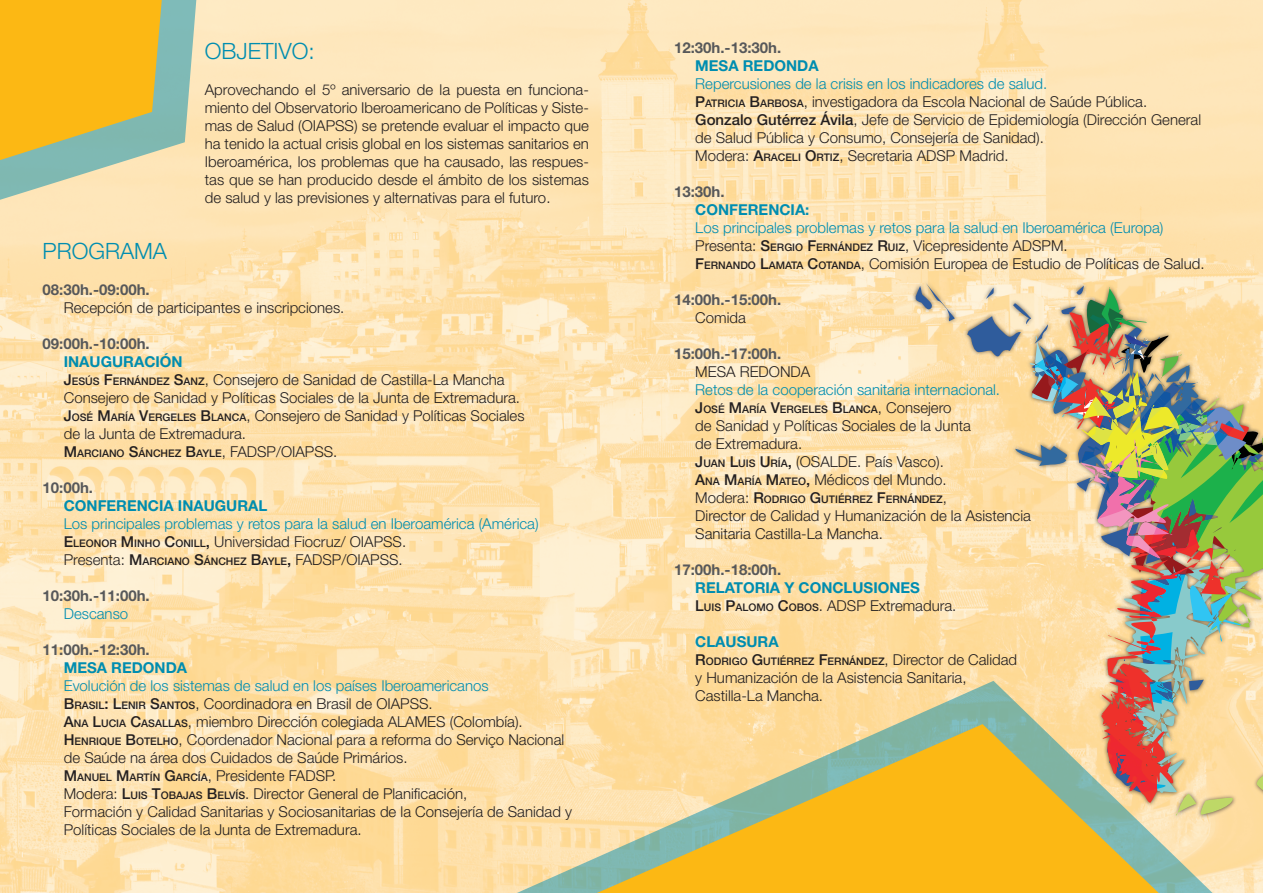
<style>
.page{position:relative;width:1263px;height:893px;background:#fff}
.page>*{position:absolute;margin:0;border:0;box-sizing:border-box;transform-origin:0 0}
.t1{font:300 22.5px "Helvetica Neue LT Std";color:#008db0}
.t2{font:300 15px/18px "Helvetica Neue LT Std";color:#231f20}
.t3{font:300 15px "Helvetica Neue LT Std";color:#008db0}
.t4{font:700 15px "Helvetica Neue LT Std";color:#57585a}
.t5{font:700 15px "Helvetica Neue LT Std";color:#008db0}
.t6{font:500 10.5px "Helvetica Neue LT Std";color:#231f20}
.s1{font-weight:500}
.s2{font-weight:500;font-size:10.5px}
.s3{font-size:15px}
.s4{font-weight:300;font-size:15px}
.s5{font-style:inherit}
</style>
<div class="page">
<img style="left:0;top:0;width:1263px;height:893px">
<div style="left:911px;top:279px;width:352px;height:541px;background:#231f20;opacity:.75"></div>
<svg style="left:916px;top:283px;width:39px;height:38px"></svg>
<svg style="left:967px;top:286px;width:296px;height:395px;background:#c9bd8e"></svg>
<svg style="left:0;top:0;width:232px;height:364px;background:#eddeb4"></svg>
<svg style="left:0;top:0;width:162px;height:160px;background:#e7b82e"></svg>
<svg style="left:464px;top:681px;width:799px;height:212px;background:#eed5a2"></svg>
<svg style="left:597px;top:724px;width:562px;height:169px;background:#e0bc58"></svg>
<p class="t1" style="left:205px;top:37px;width:112px">OBJETIVO:</p>
<p class="t2" style="left:205px;top:80px;width:386px;text-align:justify">Aprovechando el 5º aniversario de la puesta en funciona&shy;miento del Observatorio Iberoamericano de Políticas y Siste&shy;mas de Salud (OIAPSS) se pretende evaluar el impacto que ha tenido la actual crisis global en los sistemas sanitarios en Iberoamérica, los problemas que ha causado, las respues&shy;tas que se han producido desde el ámbito de los sistemas de salud y las previsiones y alternativas para el futuro.</p>
<p class="t1" style="left:43px;top:238px;width:126px">PROGRAMA</p>
<p class="t4" style="left:43px;top:281px;width:109px">08:30h.-09:00h.</p>
<p class="t2" style="left:64px;top:299px;width:282px">Recepción de participantes e inscripciones.</p>
<p class="t4" style="left:43px;top:335px;width:109px">09:00h.-10:00h.</p>
<p class="t5" style="left:64px;top:353px;width:120px">INAUGURACIÓN</p>
<p class="t2" style="left:64px;top:371px;width:442px"><span class="s1">J</span><span class="s2">ESÚS</span> <span class="s1">F</span><span class="s2">ERNÁNDEZ</span> <span class="s1">S</span><span class="s2">ANZ</span>, Consejero de Sanidad de Castilla-La Mancha</p>
<p class="t2" style="left:64px;top:389px;width:458px">Consejero de Sanidad y Políticas Sociales de la Junta de Extremadura.</p>
<p class="t2" style="left:64px;top:407px;width:462px"><span class="s1">J</span><span class="s2">OSÉ</span> <span class="s1">M</span><span class="s2">ARÍA</span> <span class="s1">V</span><span class="s2">ERGELES</span> <span class="s1">B</span><span class="s2">LANCA</span>, Consejero de Sanidad y Políticas Sociales de la Junta de Extremadura.</p>
<p class="t6" style="left:64px;top:447px;width:275px"><span class="s3">M</span>ARCIANO <span class="s3">S</span>ÁNCHEZ <span class="s3">B</span>AYLE<span class="s4">, FADSP/OIAPSS.</span></p>
<p class="t4" style="left:43px;top:479px;width:52px">10:00h.</p>
<p class="t5" style="left:64px;top:497px;width:205px">CONFERENCIA INAUGURAL</p>
<p class="t3" style="left:64px;top:515px;width:476px">Los principales problemas y retos para la salud en Iberoamérica (América)</p>
<p class="t2" style="left:64px;top:533px;width:344px"><span class="s1">E</span> <span class="s2">LEONOR</span> <span class="s1">M</span><span class="s2">INHO</span> <span class="s1">C</span><span class="s2">ONILL</span><span class="s1">,</span> Universidad Fiocruz/ OIAPSS.</p>
<p class="t2" style="left:64px;top:551px;width:340px">Presenta: <span class="s1">M</span><span class="s2">ARCIANO</span> <span class="s1">S</span><span class="s2">ÁNCHEZ</span> <span class="s1">B</span><span class="s2">AYLE</span><span class="s1">,</span> FADSP/OIAPSS.</p>
<p class="t4" style="left:43px;top:587px;width:109px">10:30h.-11:00h.</p>
<p class="t3" style="left:64px;top:605px;width:66px">Descanso</p>
<p class="t4" style="left:43px;top:641px;width:109px">11:00h.-12:30h.</p>
<p class="t5" style="left:64px;top:659px;width:125px">MESA REDONDA</p>
<p class="t3" style="left:64px;top:677px;width:426px">Evolución de los sistemas de salud en los países Iberoamericanos</p>
<p class="t2" style="left:64px;top:695px;width:370px"><span class="s1">B</span><span class="s2">RASIL</span><span class="s1">: L</span><span class="s2">ENIR</span> <span class="s1">S</span><span class="s2">ANTOS</span>, Coordinadora en Brasil de OIAPSS.</p>
<p class="t2" style="left:64px;top:713px;width:460px"><span class="s1">A</span><span class="s2">NA</span> <span class="s1">L</span><span class="s2">UCIA</span> <span class="s1">C</span><span class="s2">ASALLAS</span>, miembro Dirección colegiada ALAMES (Colombía).</p>
<p class="t2" style="left:64px;top:731px;width:502px"><span class="s1">H</span> <span class="s2">ENRIQUE</span> <span class="s1">B</span><span class="s2">OTELHO</span>, Coordenador Nacional para a reforma do Serviço Nacional de Saúde na área dos Cuidados de Saúde Primários.</p>
<p class="t2" style="left:64px;top:767px;width:274px"><span class="s1">M</span><span class="s2">ANUEL</span> <span class="s1">M</span><span class="s2">ARTÍN</span> <span class="s1">G</span><span class="s2">ARCÍA</span>, Presidente FADSP.</p>
<p class="t2" style="left:64px;top:785px;width:405px">Modera: <span class="s1">L</span><span class="s2">UIS</span> <span class="s1">T</span><span class="s2">OBAJAS</span> <span class="s1">B</span><span class="s2">ELVÍS</span>. Director General de Planificación,</p>
<p class="t2" style="left:64px;top:803px;width:510px">Formación y Calidad Sanitarias y Sociosanitarias de la Consejería de Sanidad y<br>Políticas Sociales de la Junta de Extremadura.</p>
<p class="t4" style="left:674px;top:39px;width:109px">12:30h.-13:30h.</p>
<p class="t5" style="left:695px;top:57px;width:125px">MESA REDONDA</p>
<p class="t3" style="left:695px;top:75px;width:354px">Repercusiones de la crisis en los indicadores de salud.</p>
<p class="t2" style="left:695px;top:93px;width:453px"><span class="s1">P</span><span class="s2">ATRICIA</span> <span class="s1">B</span><span class="s2">ARBOSA</span>, investigadora da Escola Nacional de Saúde Pública.</p>
<p class="t2" style="left:695px;top:111px;width:507px"><span class="s1">Gonzalo Gutérrez Ávila</span>, Jefe de Servicio de Epidemiología (Dirección General de Salud Pública y Consumo, Consejería de Sanidad).</p>
<p class="t2" style="left:695px;top:147px;width:315px">Modera: <span class="s1">A</span><span class="s2">RACELI</span> <span class="s1">O</span><span class="s2">RTIZ</span>, Secretaria ADSP Madrid.</p>
<p class="t4" style="left:674px;top:183px;width:52px">13:30h.</p>
<p class="t5" style="left:695px;top:201px;width:116px">CONFERENCIA:</p>
<p class="t3" style="left:695px;top:219px;width:470px">Los principales problemas y retos para la salud en Iberoamérica (Europa)</p>
<p class="t2" style="left:695px;top:237px;width:374px">Presenta: <span class="s1">S</span><span class="s2">ERGIO</span> <span class="s1">F</span><span class="s2">ERNÁNDEZ</span> <span class="s1">R</span><span class="s2">UIZ</span>, Vicepresidente ADSPM.</p>
<p class="t2" style="left:695px;top:255px;width:511px"><span class="s1">F</span><span class="s2">ERNANDO</span> <span class="s1">L</span><span class="s2">AMATA</span> <span class="s1">C</span><span class="s2">OTANDA</span>, Comisión Europea de Estudio de Políticas de Salud.</p>
<p class="t4" style="left:674px;top:291px;width:109px">14:00h.-15:00h.</p>
<p class="t2" style="left:695px;top:309px;width:52px">Comida</p>
<p class="t4" style="left:674px;top:345px;width:109px">15:00h.-17:00h.</p>
<p class="t2" style="left:695px;top:363px;width:117px">MESA REDONDA</p>
<p class="t3" style="left:695px;top:381px;width:306px">Retos de la cooperación sanitaria internacional.</p>
<p class="t6" style="left:695px;top:403px;width:258px"><span class="s3">J</span>OSÉ <span class="s3">M</span>ARÍA <span class="s3">V</span>ERGELES <span class="s3">B</span>LANCA<span class="s4">, Consejero</span></p>
<p class="t2" style="left:695px;top:417px;width:277px">de Sanidad y Políticas Sociales de la Junta de Extremadura.</p>
<p class="t2" style="left:695px;top:453px;width:250px"><span class="s1">J</span><span class="s2">UAN</span> <span class="s1">L</span><span class="s2">UIS</span> <span class="s1">U</span> <span class="s2">RÍA</span><span class="s1">,</span> (OSALDE. País Vasco).</p>
<p class="t2" style="left:695px;top:471px;width:253px"><span class="s1">A</span><span class="s2">NA</span> <span class="s1">M</span><span class="s2">ARÍA</span> <span class="s1">M</span><span class="s2">ATEO</span><span class="s1">,</span> Médicos del Mundo.</p>
<p class="t6" style="left:695px;top:493px;width:253px"><span class="s4">Modera:</span> <span class="s3">R</span>ODRIGO <span class="s3">G</span>UTIÉRREZ <span class="s3">F</span>ERNÁNDEZ<span class="s4">,</span></p>
<p class="t2" style="left:695px;top:507px;width:337px">Director de Calidad y Humanización de la Asistencia<br>Sanitaria Castilla-La Mancha.</p>
<p class="t4" style="left:674px;top:561px;width:109px">17:00h.-18:00h.</p>
<p class="t5" style="left:695px;top:579px;width:226px">RELATORIA Y CONCLUSIONES</p>
<p class="t2" style="left:695px;top:597px;width:263px"><span class="s1">L</span><span class="s2">UIS</span> <span class="s1">P</span><span class="s2">ALOMO</span> <span class="s1">C</span><span class="s2">OBOS</span><span class="s5">.</span> ADSP Extremadura.</p>
<p class="t5" style="left:695px;top:633px;width:85px">CLAUSURA</p>
<p class="t6" style="left:695px;top:655px;width:323px"><span class="s3">R</span>ODRIGO <span class="s3">G</span>UTIÉRREZ <span class="s3">F</span>ERNÁNDEZ<span class="s4">, Director de Calidad</span></p>
<p class="t2" style="left:695px;top:669px;width:273px">y Humanización de la Asistencia Sanitaria,<br>Castilla-La Mancha.</p>
</div>
